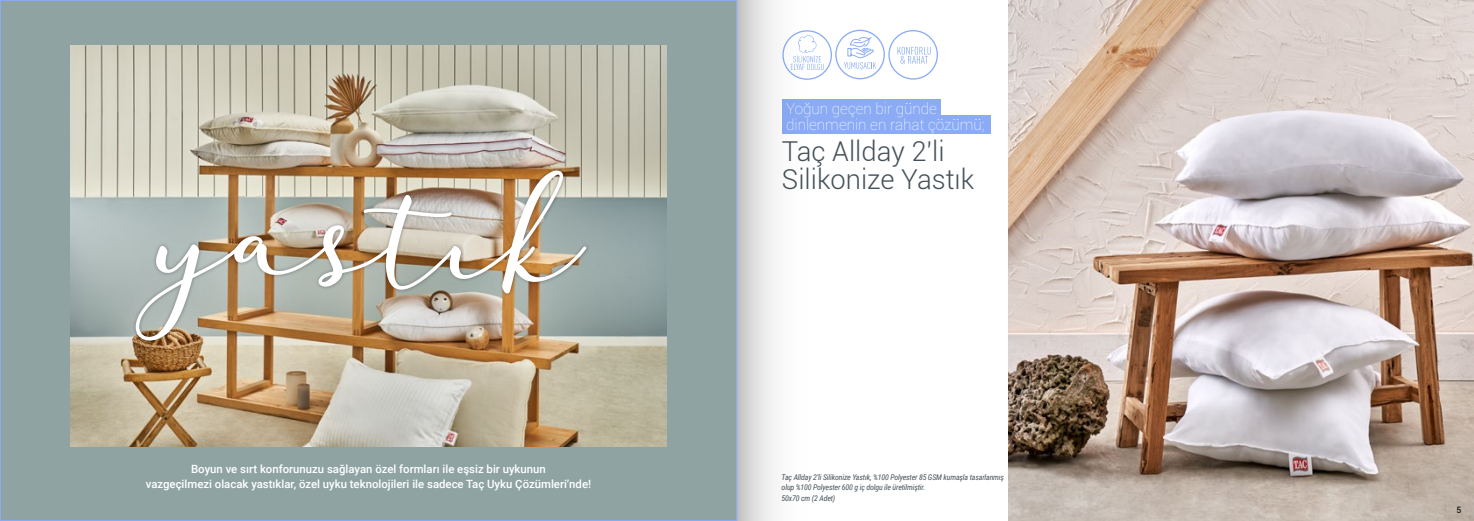
<style>
.page{position:relative;width:1474px;height:521px;background:#fff}
.page>*{position:absolute;margin:0;border:0;box-sizing:border-box;transform-origin:0 0}
.t1{font:300 27.39px/28.2px "Roboto";color:#455159}
.t2{font:100 15.31px/15.8px "Roboto";color:#fff}
.t3{font:500 11.38px/14.8px "Roboto";color:#fff;text-align:center}
.t4{font:8.75px "Roboto";color:#000}
.t5{font:italic 7.88px/10.5px "Roboto Condensed";letter-spacing:-.02em;color:#455159}
</style>
<div class="page">
<div style="left:0;top:0;width:736px;height:520px;background:#8fa3a3"></div>
<img style="left:1008px;top:0;width:465px;height:521px">
<div style="left:781px;top:99px;width:159px;height:17px;background:#8bacf5"></div>
<div style="left:782px;top:115px;width:208px;height:18px;background:#8bacf5"></div>
<div style="left:835px;top:30px;width:49px;height:49px;border:1px solid #8bacf5;border-radius:50%"></div>
<svg style="left:844px;top:36px;width:32px;height:34px"></svg>
<div style="left:888px;top:30px;width:50px;height:50px;border:1px solid #8bacf5;border-radius:50%"></div>
<svg style="left:897px;top:47px;width:33px;height:17px"></svg>
<img style="left:71px;top:46px;width:595px;height:400px">
<div style="left:132px;top:167px;width:458px;height:177px;background:#000;opacity:.33"></div>
<img style="left:136px;top:170px;width:450px;height:171px">
<svg style="left:737px;top:0;width:106px;height:521px"></svg>
<p class="t3" style="left:146px;top:461px;width:447px">Boyun ve sırt konforunuzu sağlayan özel formları ile eşsiz bir uykunun<br>vazgeçilmezi olacak yastıklar, özel uyku teknolojileri ile sadece Taç Uyku Çözümleri’nde!</p>
<h2 class="t2" style="left:786px;top:101px;width:200px">Yoğun geçen bir günde dinlenmenin en rahat çözümü;</h2>
<h1 class="t1" style="left:781px;top:136px;width:194px">Taç Allday 2'li<br>Silikonize Yastık</h1>
<p class="t5" style="left:781px;top:471px;width:224px">Taç Allday 2’li Silikonize Yastık, %100 Polyester 85 GSM kumaşla tasarlanmış olup %100 Polyester 600 g iç dolgu ile üretilmiştir.<br>50x70 cm (2 Adet)</p>
<p class="t4" style="left:1456px;top:503px;width:6px">5</p>
</div>
